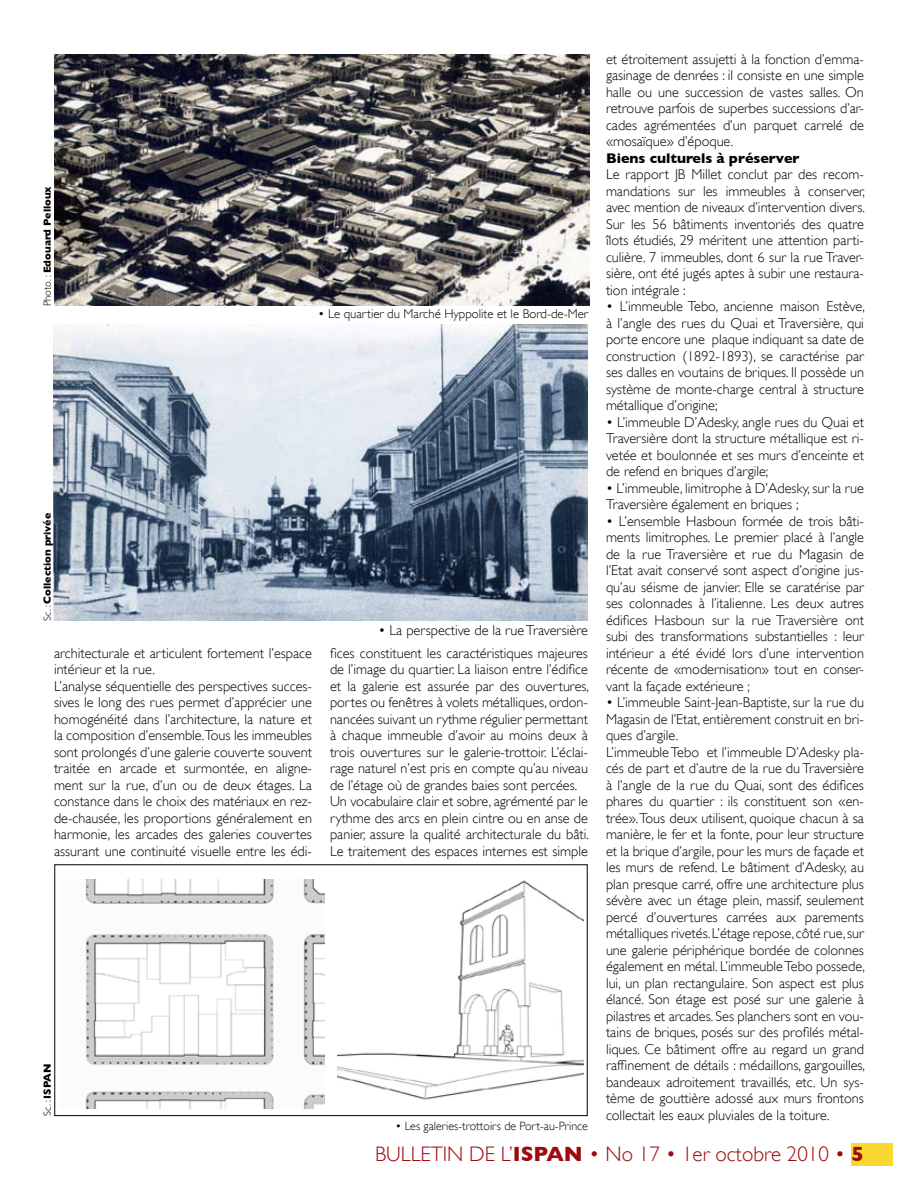
<style>
.page{position:relative;width:918px;height:1188px;background:#fff}
.page>*{position:absolute;margin:0;border:0;box-sizing:border-box;transform-origin:0 0}
.t1{font:300 21px "Gill Sans";color:#9d0a0f}
.t2{font:300 14.25px/16.5px "Gill Sans";color:#000;text-align:justify}
.t3{font:700 14.25px "Gill Sans";color:#000}
.t4{font:300 12.75px "Gill Sans";color:#000}
.t5{font:300 12px "Gill Sans";color:#000}
.t6{font:700 10.5px "Gill Sans";color:#000}
.s1{font-weight:300}
.s2{font-weight:700}
</style>
<div class="page">
<div style="left:851px;top:1143px;width:42px;height:22px;background:#f9d832"></div>
<div style="left:54px;top:864px;width:534px;height:252px;border:1px solid #000"></div>
<img style="left:338px;top:880px;width:246px;height:220px">
<img style="left:54px;top:54px;width:535px;height:251px">
<img style="left:54px;top:324px;width:534px;height:297px">
<img style="left:85px;top:879px;width:240px;height:230px">
<p class="t6" style="left:41px;top:306px;width:121px;rotate:-90deg"><span class="s1">Photo. :</span> Edouard Pelloux</p>
<p class="t6" style="left:41px;top:621px;width:109px;rotate:-90deg"><span class="s1">Sc. :</span> Collection privée</p>
<p class="t4" style="left:318px;top:306px;width:271px">• Le quartier du Marché Hyppolite et le Bord-de-Mer</p>
<p class="t2" style="left:379px;top:622px;width:211px">• La perspective de la rue Traversière</p>
<p class="t2" style="left:54px;top:645px;width:260px;text-align:left">architecturale et articulent fortement l’espace intérieur et la rue.<br>L’analyse séquentielle des perspectives succes&shy;sives le long des rues permet d’apprécier une homogénéité dans l’architecture, la nature et la composition d’ensemble.Tous les immeubles sont prolongés d’une galerie couverte souvent traitée en arcade et surmontée, en aligne&shy;ment sur la rue, d’un ou de deux étages. La constance dans le choix des matériaux en rez&shy;de-chausée, les proportions généralement en harmonie, les arcades des galeries couvertes assurant une continuité visuelle entre les édi-</p>
<p class="t2" style="left:330px;top:645px;width:261px;text-align:left">fices constituent les caractéristiques majeures de l’image du quartier. La liaison entre l’édifice et la galerie est assurée par des ouvertures, portes ou fenêtres à volets métalliques, ordon&shy;nancées suivant un rythme régulier permettant à chaque immeuble d’avoir au moins deux à trois ouvertures sur le galerie-trottoir. L’éclai&shy;rage naturel n’est pris en compte qu’au niveau de l’étage où de grandes baies sont percées.<br>Un vocabulaire clair et sobre, agrémenté par le rythme des arcs en plein cintre ou en anse de panier, assure la qualité architecturale du bâti.<br>Le traitement des espaces internes est simple</p>
<p class="t6" style="left:41px;top:1116px;width:54px;rotate:-90deg"><span class="s1">Sc. :</span> ISPAN</p>
<p class="t5" style="left:395px;top:1119px;width:194px">• Les galeries-trottoirs de Port-au-Prince</p>
<p class="t2" style="left:606px;top:51px;width:260px">et étroitement assujetti à la fonction d’emma&shy;gasinage de denrées : il consiste en une simple halle ou une succession de vastes salles. On retrouve parfois de superbes successions d’ar&shy;cades agrémentées d’un parquet carrelé de «mosaïque» d’époque.</p>
<p class="t3" style="left:606px;top:150px;width:195px">Biens culturels à préserver</p>
<p class="t2" style="left:606px;top:166px;width:261px">Le rapport JB Millet conclut par des recom&shy;mandations sur les immeubles à conserver, avec mention de niveaux d’intervention divers.<br>Sur les 56 bâtiments inventoriés des quatre îlots étudiés, 29 méritent une attention parti&shy;culière. 7 immeubles, dont 6 sur la rue Traver&shy;sière, ont été jugés aptes à subir une restaura&shy;tion intégrale :</p>
<p class="t2" style="left:606px;top:298px;width:261px">• L’immeuble Tebo, ancienne maison Estève, à l’angle des rues du Quai et Traversière, qui porte encore une plaque indiquant sa date de construction (1892-1893), se caractérise par ses dalles en voutains de briques. Il possède un système de monte-charge central à structure métallique d’origine;</p>
<p class="t2" style="left:606px;top:414px;width:260px">• L’immeuble D’Adesky, angle rues du Quai et Traversière dont la structure métallique est ri&shy;vetée et boulonnée et ses murs d’enceinte et de refend en briques d’argile;</p>
<p class="t2" style="left:606px;top:480px;width:260px">• L’immeuble, limitrophe à D’Adesky, sur la rue<br>Traversière également en briques ;</p>
<p class="t2" style="left:606px;top:513px;width:260px">• L’ensemble Hasboun formée de trois bâti&shy;ments limitrophes. Le premier placé à l’angle de la rue Traversière et rue du Magasin de l’Etat avait conservé sont aspect d’origine jus&shy;qu’au séisme de janvier. Elle se caratérise par ses colonnades à l’italienne. Les deux autres édifices Hasboun sur la rue Traversière ont subi des transformations substantielles : leur intérieur a été évidé lors d’une intervention récente de «modernisation» tout en conser&shy;vant la façade extérieure ;</p>
<p class="t2" style="left:606px;top:694px;width:261px;text-align:left">• L’immeuble Saint-Jean-Baptiste, sur la rue du Magasin de l’Etat, entièrement construit en bri&shy;ques d’argile.<br>L’immeuble Tebo et l’immeuble D’Adesky pla&shy;cés de part et d’autre de la rue du Traversière à l’angle de la rue du Quai, sont des édifices phares du quartier : ils constituent son «en&shy;trée». Tous deux utilisent, quoique chacun à sa manière, le fer et la fonte, pour leur structure et la brique d’argile, pour les murs de façade et les murs de refend. Le bâtiment d’Adesky, au plan presque carré, offre une architecture plus sévère avec un étage plein, massif, seulement percé d’ouvertures carrées aux parements métalliques rivetés. L’étage repose, côté rue, sur une galerie périphérique bordée de colonnes également en métal. L’immeuble Tebo possede, lui, un plan rectangulaire. Son aspect est plus élancé. Son étage est posé sur une galerie à pilastres et arcades. Ses planchers sont en vou&shy;tains de briques, posés sur des profilés métal&shy;liques. Ce bâtiment offre au regard un grand raffinement de détails : médaillons, gargouilles, bandeaux adroitement travaillés, etc. Un sys&shy;tème de gouttière adossé aux murs frontons collectait les eaux pluviales de la toiture.</p>
<h1 class="t1" style="left:375px;top:1141px;width:472px">BULLETIN DE L’<span class="s2">ISPAN</span> • No 17 • 1er octobre 2010 •</h1>
</div>
